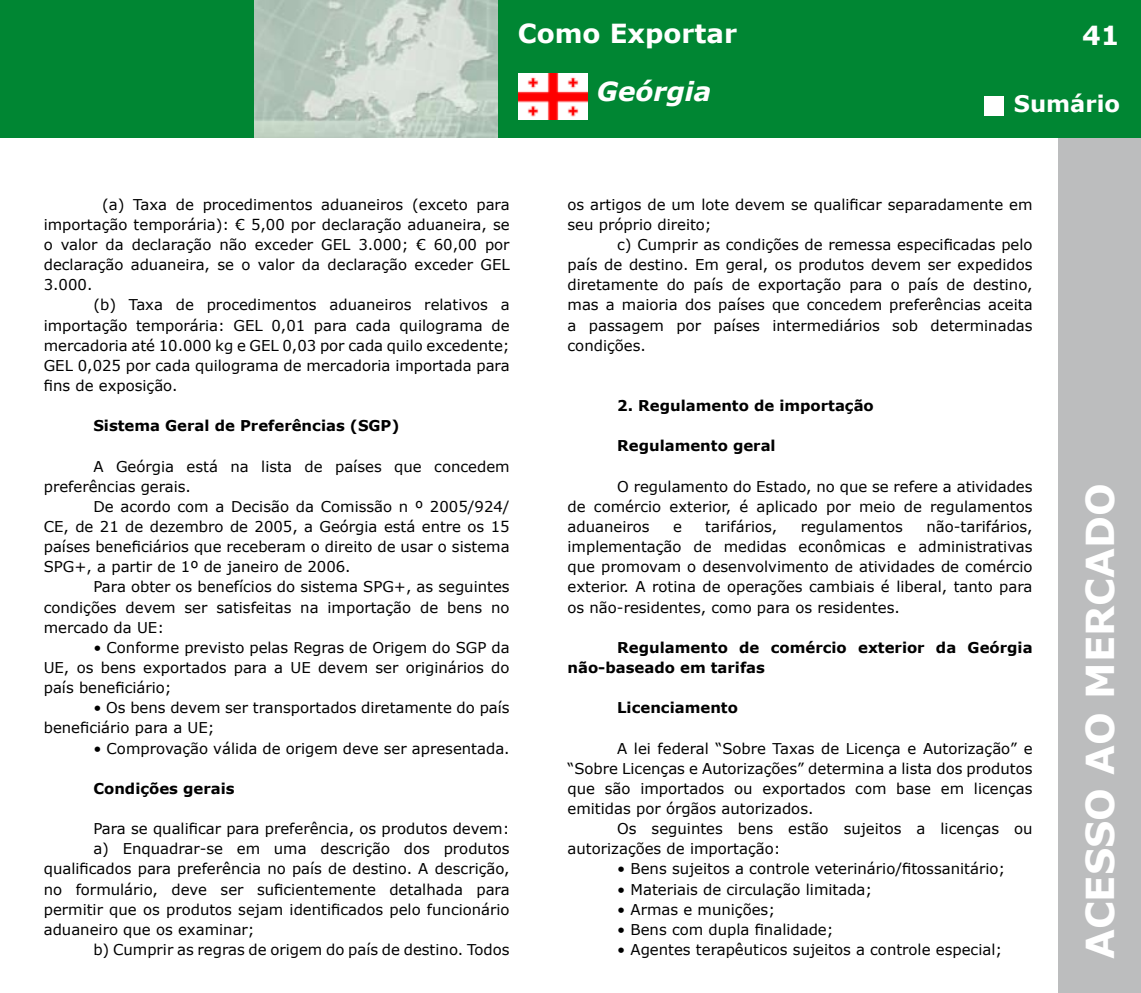
<style>
.page{position:relative;width:1141px;height:993px;background:#fff}
.page>*{position:absolute;margin:0;border:0;box-sizing:border-box;transform-origin:0 0}
.t1{font:700 38.5px "Verdana";color:#fff}
.t2{font:700 26.25px "Verdana";color:#fff}
.t3{font:italic 700 26.25px "Verdana";color:#fff}
.t4{font:700 22.75px "Verdana";color:#fff}
.t5{font:14.88px/20.1px "Verdana";color:#000;text-align:justify}
.t6{font:700 14.88px/20.1px "Verdana";color:#000}
</style>
<div class="page">
<hr style="left:0;top:0;width:1px;height:992px;background:#bcbdbe">
<div style="left:1058px;top:0;width:83px;height:992px;background:#bcbdbe"></div>
<div style="left:1px;top:0;width:1140px;height:137px;background:#008633"></div>
<img style="left:255px;top:0;width:242px;height:137px">
<hr style="left:0;top:0;width:1px;height:137px;background:#008633">
<div style="left:984px;top:96px;width:19px;height:19px;background:#fff"></div>
<img style="left:519px;top:74px;width:69px;height:46px">
<h2 class="t2" style="left:518px;top:16px;width:221px">Como Exportar</h2>
<h2 class="t3" style="left:597px;top:75px;width:116px">Geórgia</h2>
<h2 class="t2" style="left:1082px;top:19px;width:33px">41</h2>
<h3 class="t4" style="left:1014px;top:89px;width:108px">Sumário</h3>
<p class="t5" style="left:44px;top:194px;width:467px;text-indent:58px">(a) Taxa de procedimentos aduaneiros (exceto para importação temporária): € 5,00 por declaração aduaneira, se o valor da declaração não exceder GEL 3.000; € 60,00 por declaração aduaneira, se o valor da declaração exceder GEL 3.000.</p>
<p class="t5" style="left:44px;top:294px;width:467px;text-indent:50px">(b) Taxa de procedimentos aduaneiros relativos a importação temporária: GEL 0,01 para cada quilograma de mercadoria até 10.000 kg e GEL 0,03 por cada quilo excedente; GEL 0,025 por cada quilograma de mercadoria importada para fins de exposição.</p>
<p class="t6" style="left:93px;top:415px;width:308px">Sistema Geral de Preferências (SGP)</p>
<p class="t5" style="left:44px;top:455px;width:467px;text-indent:50px">A Geórgia está na lista de países que concedem preferências gerais.</p>
<p class="t5" style="left:44px;top:495px;width:467px;text-indent:50px">De acordo com a Decisão da Comissão n º 2005/924/ CE, de 21 de dezembro de 2005, a Geórgia está entre os 15 países beneficiários que receberam o direito de usar o sistema SPG+, a partir de 1º de janeiro de 2006.</p>
<p class="t5" style="left:44px;top:576px;width:467px;text-indent:50px">Para obter os benefícios do sistema SPG+, as seguintes condições devem ser satisfeitas na importação de bens no mercado da UE:</p>
<p class="t5" style="left:44px;top:636px;width:467px;text-indent:50px">• Conforme previsto pelas Regras de Origem do SGP da UE, os bens exportados para a UE devem ser originários do país beneficiário;</p>
<p class="t5" style="left:44px;top:697px;width:467px;text-indent:50px">• Os bens devem ser transportados diretamente do país beneficiário para a UE;</p>
<p class="t5" style="left:93px;top:737px;width:418px">• Comprovação válida de origem deve ser apresentada.</p>
<p class="t6" style="left:93px;top:777px;width:143px">Condições gerais</p>
<p class="t5" style="left:93px;top:817px;width:418px">Para se qualificar para preferência, os produtos devem:</p>
<p class="t5" style="left:93px;top:838px;width:418px">a) Enquadrar-se em uma descrição dos produtos</p>
<p class="t5" style="left:44px;top:858px;width:467px">qualificados para preferência no país de destino. A descrição,</p>
<p class="t5" style="left:44px;top:878px;width:467px">no formulário, deve ser suficientemente detalhada para</p>
<p class="t5" style="left:44px;top:898px;width:467px">permitir que os produtos sejam identificados pelo funcionário</p>
<p class="t5" style="left:44px;top:918px;width:212px">aduaneiro que os examinar;</p>
<p class="t5" style="left:93px;top:938px;width:418px">b) Cumprir as regras de origem do país de destino. Todos</p>
<p class="t5" style="left:568px;top:194px;width:467px">os artigos de um lote devem se qualificar separadamente em seu próprio direito;</p>
<p class="t5" style="left:568px;top:234px;width:467px;text-indent:50px">c) Cumprir as condições de remessa especificadas pelo país de destino. Em geral, os produtos devem ser expedidos diretamente do país de exportação para o país de destino, mas a maioria dos países que concedem preferências aceita a passagem por países intermediários sob determinadas condições.</p>
<p class="t6" style="left:617px;top:395px;width:258px">2. Regulamento de importação</p>
<p class="t6" style="left:617px;top:435px;width:160px">Regulamento geral</p>
<p class="t5" style="left:568px;top:475px;width:467px;text-indent:50px">O regulamento do Estado, no que se refere a atividades de comércio exterior, é aplicado por meio de regulamentos aduaneiros</p>
<p class="t5" style="left:568px;top:516px;width:467px;text-indent:359px">não-tarifários, implementação de medidas econômicas e administrativas que promovam o desenvolvimento de atividades de comércio exterior. A rotina de operações cambiais é liberal, tanto para os não-residentes, como para os residentes.</p>
<p class="t6" style="left:568px;top:636px;width:467px;text-indent:50px">Regulamento de comércio exterior da Geórgia não-baseado em tarifas</p>
<p class="t6" style="left:617px;top:697px;width:122px">Licenciamento</p>
<p class="t5" style="left:568px;top:737px;width:467px;text-indent:50px">A lei federal “Sobre Taxas de Licença e Autorização” e “Sobre Licenças e Autorizações” determina a lista dos produtos que são importados ou exportados com base em licenças emitidas por órgãos autorizados.</p>
<p class="t5" style="left:568px;top:817px;width:467px;text-indent:50px">Os seguintes bens estão sujeitos a licenças ou autorizações de importação:</p>
<p class="t5" style="left:617px;top:858px;width:390px">• Bens sujeitos a controle veterinário/fitossanitário;</p>
<p class="t5" style="left:617px;top:878px;width:257px">• Materiais de circulação limitada;</p>
<p class="t5" style="left:617px;top:898px;width:159px">• Armas e munições;</p>
<p class="t5" style="left:617px;top:918px;width:218px">• Bens com dupla finalidade;</p>
<p class="t5" style="left:617px;top:938px;width:386px">• Agentes terapêuticos sujeitos a controle especial;</p>
<p class="t5" style="left:673px;top:516px;width:10px">e</p>
<p class="t5" style="left:705px;top:516px;width:74px">tarifários,</p>
<p class="t5" style="left:801px;top:516px;width:104px">regulamentos</p>
<h1 class="t1" style="left:1076px;top:959px;width:477px;rotate:-90deg">ACESSO AO MERCADO</h1>
</div>
